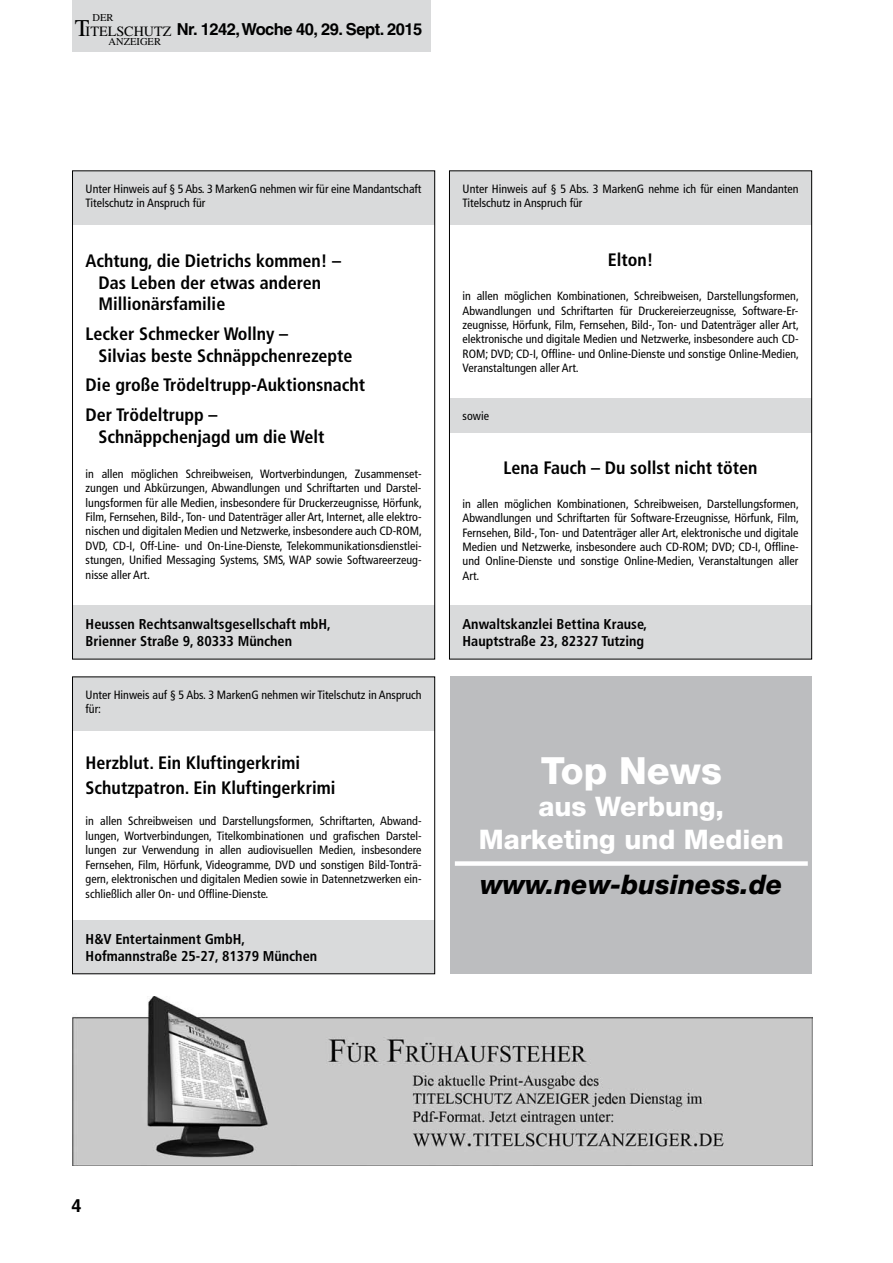
<style>
.page{position:relative;width:893px;height:1263px;background:#fff}
.page>*{position:absolute;margin:0;border:0;box-sizing:border-box;transform-origin:0 0}
.t1{font:800 37.5px "Helvetica Neue";color:#fff}
.t2{font:800 27px/32.4px "Helvetica Neue";color:#fff;text-align:center}
.t3{font:italic 800 27px "Helvetica Neue";color:#000}
.t4{font:700 condensed 18px/21.6px "Frutiger";color:#000}
.t5{font:700 18px "Helvetica";color:#000}
.t6{font:700 16.5px "Helvetica";letter-spacing:-.03em;color:#000}
.t7{font:700 condensed 14.25px/17.1px "Frutiger";color:#000}
.t8{font:14.25px "Times";color:#000}
.t9{font:condensed 12px/14.4px "Frutiger";color:#000;text-align:justify}
.t10{font:10.5px "Times";color:#000}
.s1{font-size:24px}
</style>
<div class="page">
<div style="left:72px;top:0;width:359px;height:51px;background:#d9dadb"></div>
<div style="left:73px;top:171px;width:361px;height:54px;background:#d9dadb"></div>
<div style="left:73px;top:605px;width:361px;height:54px;background:#d9dadb"></div>
<div style="left:450px;top:171px;width:361px;height:54px;background:#d9dadb"></div>
<div style="left:450px;top:398px;width:361px;height:34px;background:#d9dadb"></div>
<div style="left:450px;top:605px;width:361px;height:54px;background:#d9dadb"></div>
<div style="left:73px;top:677px;width:361px;height:54px;background:#d9dadb"></div>
<div style="left:73px;top:920px;width:361px;height:53px;background:#d9dadb"></div>
<div style="left:72px;top:676px;width:363px;height:298px;border:1px solid #000"></div>
<img style="left:72px;top:996px;width:740px;height:169px">
<div style="left:451px;top:676px;width:361px;height:298px;background:#bcbdbf"></div>
<div style="left:455px;top:861px;width:353px;height:5px;background:#fff"></div>
<p class="t10" style="left:93px;top:12px;width:22px">DER</p>
<p class="t8" style="left:75px;top:23px;width:98px"><span class="s1">T</span>ITELSCHUTZ</p>
<p class="t10" style="left:109px;top:35px;width:54px">ANZEIGER</p>
<h3 class="t6" style="left:177px;top:20px;width:247px">Nr. 1242, Woche 40, 29. Sept. 2015</h3>
<p class="t9" style="left:86px;top:182px;width:337px">Unter Hinweis auf § 5 Abs. 3 MarkenG nehmen wir für eine Mandantschaft<br>Titelschutz in Anspruch für</p>
<h3 class="t4" style="left:98px;top:250px;width:244px;text-indent:-13px">Achtung, die Dietrichs kommen! –<br>Das Leben der etwas anderen<br>Millionärsfamilie</h3>
<h3 class="t4" style="left:98px;top:323px;width:256px;text-indent:-13px">Lecker Schmecker Wollny –<br>Silvias beste Schnäppchenrezepte</h3>
<h3 class="t4" style="left:86px;top:370px;width:281px;line-height:29.7px">Die große Trödeltrupp-Auktionsnacht<br>Der Trödeltrupp –</h3>
<h3 class="t4" style="left:98px;top:426px;width:227px">Schnäppchenjagd um die Welt</h3>
<p class="t9" style="left:86px;top:466px;width:338px">in allen möglichen Schreibweisen, Wortverbindungen, Zusammenset&shy;zungen und Abkürzungen, Abwandlungen und Schriftarten und Darstel&shy;lungsformen für alle Medien, insbesondere für Druckerzeugnisse, Hörfunk, Film, Fernsehen, Bild-, Ton- und Datenträger aller Art, Internet, alle elektro&shy;nischen und digitalen Medien und Netzwerke, insbesondere auch CD-ROM, DVD, CD-I, Off-Line- und On-Line-Dienste, Telekommunikationsdienstlei&shy;stungen, Unified Messaging Systems, SMS, WAP sowie Softwareerzeug&shy;nisse aller Art.</p>
<p class="t7" style="left:86px;top:615px;width:247px">Heussen Rechtsanwaltsgesellschaft mbH,<br>Brienner Straße 9, 80333 München</p>
<p class="t9" style="left:86px;top:688px;width:337px">Unter Hinweis auf § 5 Abs. 3 MarkenG nehmen wir Titelschutz in Anspruch für:</p>
<h3 class="t4" style="left:86px;top:750px;width:251px;line-height:25.5px">Herzblut. Ein Kluftingerkrimi<br>Schutzpatron. Ein Kluftingerkrimi</h3>
<p class="t9" style="left:86px;top:814px;width:337px">in allen Schreibweisen und Darstellungsformen, Schriftarten, Abwand&shy;lungen, Wortverbindungen, Titelkombinationen und grafischen Darstel&shy;lungen zur Verwendung in allen audiovisuellen Medien, insbesondere Fernsehen, Film, Hörfunk, Videogramme, DVD und sonstigen Bild-Tonträ&shy;gern, elektronischen und digitalen Medien sowie in Datennetzwerken ein&shy;schließlich aller On- und Offline-Dienste.</p>
<p class="t7" style="left:86px;top:930px;width:233px">H&amp;V Entertainment GmbH,<br>Hofmannstraße 25-27, 81379 München</p>
<p class="t9" style="left:463px;top:182px;width:337px">Unter Hinweis auf § 5 Abs. 3 MarkenG nehme ich für einen Mandanten<br>Titelschutz in Anspruch für</p>
<h3 class="t4" style="left:608px;top:249px;width:47px">Elton!</h3>
<p class="t9" style="left:463px;top:289px;width:338px">in allen möglichen Kombinationen, Schreibweisen, Darstellungsformen, Abwandlungen und Schriftarten für Druckereierzeugnisse, Software-Er&shy;zeugnisse, Hörfunk, Film, Fernsehen, Bild-, Ton- und Datenträger aller Art, elektronische und digitale Medien und Netzwerke, insbesondere auch CD-ROM; DVD; CD-I, Offline- und Online-Dienste und sonstige Online-Medien, Veranstaltungen aller Art.</p>
<p class="t9" style="left:463px;top:408px;width:28px">sowie</p>
<h3 class="t4" style="left:504px;top:457px;width:255px">Lena Fauch – Du sollst nicht töten</h3>
<p class="t9" style="left:463px;top:496px;width:338px">in allen möglichen Kombinationen, Schreibweisen, Darstellungsformen, Abwandlungen und Schriftarten für Software-Erzeugnisse, Hörfunk, Film, Fernsehen, Bild-, Ton- und Datenträger aller Art, elektronische und digitale Medien und Netzwerke, insbesondere auch CD-ROM; DVD; CD-I, Offline&shy;und Online-Dienste und sonstige Online-Medien, Veranstaltungen aller Art.</p>
<p class="t7" style="left:463px;top:615px;width:186px">Anwaltskanzlei Bettina Krause,<br>Hauptstraße 23, 82327 Tutzing</p>
<h1 class="t1" style="left:541px;top:748px;width:183px">Top News</h1>
<h2 class="t2" style="left:479px;top:790px;width:307px">aus Werbung,<br>Marketing und Medien</h2>
<h2 class="t3" style="left:480px;top:868px;width:304px">www.new-business.de</h2>
<h3 class="t5" style="left:71px;top:1194px;width:12px">4</h3>
</div>
